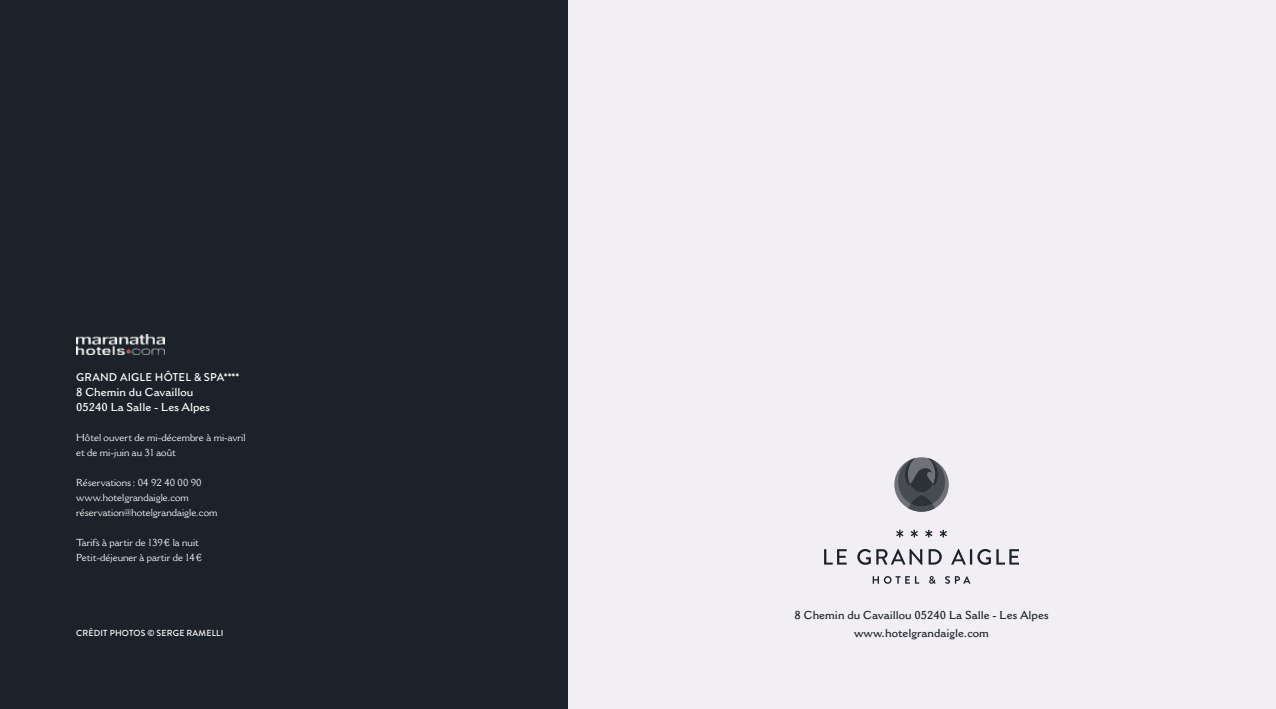
<style>
.page{position:relative;width:1276px;height:709px;background:#fff}
.page>*{position:absolute;margin:0;border:0;box-sizing:border-box;transform-origin:0 0}
.t1{font:600 11.25px/17.5px "Cantoria MT Std";color:#1c2229;text-align:center}
.t2{font:600 11.25px/15px "Cantoria MT Std";color:#fff}
.t3{font:500 11.25px "Brandon Grotesque";letter-spacing:.02em;color:#fff}
.t4{font:10px/15px "Cantoria MT Std";color:#fff}
.t5{font:500 8.75px "Brandon Grotesque";letter-spacing:.02em;color:#fff}
</style>
<div class="page">
<div style="left:567px;top:0;width:709px;height:709px;background:#f1eff3"></div>
<svg style="left:872px;top:576px;width:98px;height:8px"></svg>
<svg style="left:824px;top:549px;width:195px;height:16px"></svg>
<svg style="left:896px;top:529px;width:51px;height:8px"></svg>
<div style="left:0;top:0;width:567px;height:709px;background:#1c2229"></div>
<div style="left:894px;top:457px;width:54px;height:55px;background:#707278;border-radius:50%"></div>
<svg style="left:898px;top:458px;width:47px;height:54px"></svg>
<img style="left:76px;top:334px;width:89px;height:20px">
<p class="t3" style="left:76px;top:369px;width:164px">GRAND AIGLE HÔTEL &amp; SPA****</p>
<p class="t2" style="left:76px;top:384px;width:135px">8 Chemin du Cavaillou<br>05240 La Salle - Les Alpes</p>
<p class="t4" style="left:76px;top:430px;width:171px">Hôtel ouvert de mi-décembre à mi-avril et de mi-juin au 31 août</p>
<p class="t4" style="left:76px;top:475px;width:143px">Réservations : 04 92 40 00 90 www.hotelgrandaigle.com réservation@hotelgrandaigle.com</p>
<p class="t4" style="left:76px;top:535px;width:128px">Tarifs à partir de 139€ la nuit<br>Petit-déjeuner à partir de 14€</p>
<p class="t5" style="left:76px;top:627px;width:149px">CRÉDIT PHOTOS © SERGE RAMELLI</p>
<p class="t1" style="left:794px;top:606px;width:255px">8 Chemin du Cavaillou 05240 La Salle - Les Alpes www.hotelgrandaigle.com</p>
</div>
